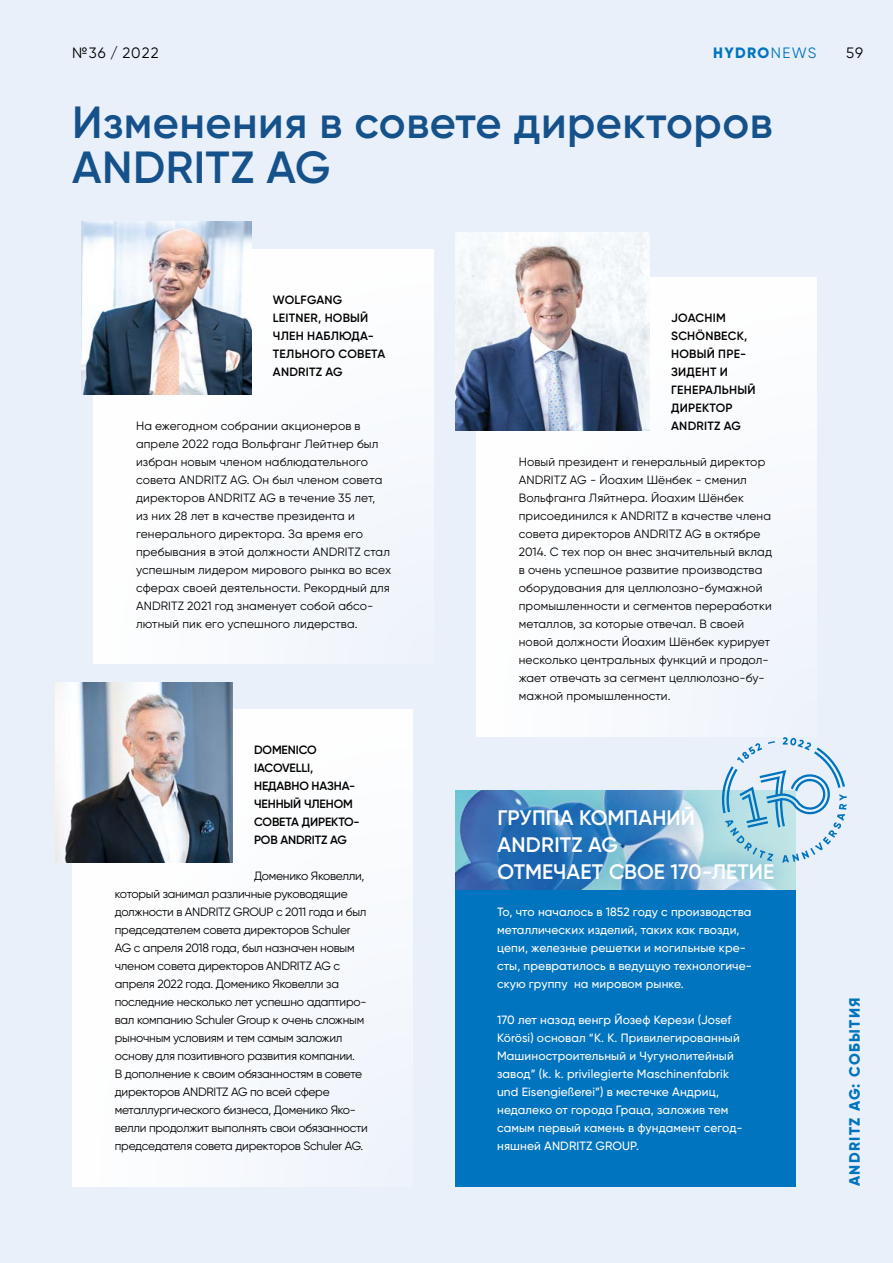
<style>
.page{position:relative;width:893px;height:1263px;background:#e9f0fa}
.page>*{position:absolute;margin:0;border:0;box-sizing:border-box;transform-origin:0 0}
.t1{font:600 45px/45px "Gilroy";letter-spacing:.01em;color:#15518a}
.t2{font:600 21px/27px "Gilroy";letter-spacing:.005em;color:#fff}
.t3{font:800 15px "Gilroy";letter-spacing:.09em;color:#0074be}
.t4{font:15px "Gilroy";letter-spacing:.07em;color:#000}
.t5{font:12px/18px "Gilroy";color:#000}
.t6{font:12px/18px "Gilroy";letter-spacing:-.02em;color:#000}
.t7{font:500 12px/18px "Gilroy";letter-spacing:.01em;color:#fff}
.t8{font:600 12px/18px "Gilroy";letter-spacing:.02em;color:#000}
.t9{font:600 12px/18px "Gilroy";letter-spacing:-.01em;color:#000}
.s1{font-weight:400}
</style>
<div class="page">
<div style="left:94px;top:250px;width:340px;height:414px;background:#fff"></div>
<div style="left:476px;top:277px;width:340px;height:459px;background:#fff"></div>
<div style="left:72px;top:709px;width:340px;height:477px;background:#fff"></div>
<img style="left:81px;top:222px;width:171px;height:172px">
<img style="left:56px;top:682px;width:177px;height:180px">
<img style="left:455px;top:790px;width:20px;height:100px">
<div style="left:475px;top:785px;width:320px;height:117px;background:#0074be;opacity:.75"></div>
<svg style="left:720px;top:737px;width:127px;height:126px"></svg>
<div style="left:455px;top:890px;width:340px;height:296px;background:#0074be"></div>
<img style="left:455px;top:232px;width:195px;height:198px">
<p class="t4" style="left:72px;top:44px;width:88px">№36 / 2022</p>
<p class="t3" style="left:713px;top:44px;width:105px">HYDRO<span class="s1">NEWS</span></p>
<p class="t4" style="left:846px;top:44px;width:18px">59</p>
<h1 class="t1" style="left:72px;top:99px;width:702px">Изменения в совете директоров<br>ANDRITZ AG</h1>
<p class="t8" style="left:273px;top:291px;width:114px">WOLFGANG<br>LEITNER, НОВЫЙ<br>ЧЛЕН НАБЛЮДА-<br>ТЕЛЬНОГО СОВЕТА<br>ANDRITZ AG</p>
<p class="t5" style="left:136px;top:417px;width:257px">На ежегодном собрании акционеров в апреле 2022 года Вольфганг Лейтнер был избран новым членом наблюдательного совета ANDRITZ AG. Он был членом совета директоров ANDRITZ AG в течение 35 лет,<br>из них 28 лет в качестве президента и генерального директора. За время его пребывания в этой должности ANDRITZ стал успешным лидером мирового рынка во всех сферах своей деятельности. Рекордный для ANDRITZ 2021 год знаменует собой абсо&shy;лютный пик его успешного лидерства.</p>
<p class="t9" style="left:254px;top:741px;width:107px">DOMENICO<br>IACOVELLI,<br>НЕДАВНО НАЗНА-<br>ЧЕННЫЙ ЧЛЕНОМ<br>СОВЕТА ДИРЕКТО-<br>РОВ ANDRITZ AG</p>
<p class="t6" style="left:115px;top:867px;width:255px;text-indent:139px">Доменико Яковелли, который занимал различные руководящие должности в ANDRITZ GROUP с 2011 года и был председателем совета директоров Schuler AG с апреля 2018 года, был назначен новым членом совета директоров ANDRITZ AG с апреля 2022 года. Доменико Яковелли за последние несколько лет успешно адаптиро&shy;вал компанию Schuler Group к очень сложным рыночным условиям и тем самым заложил основу для позитивного развития компании.<br>В дополнение к своим обязанностям в совете директоров ANDRITZ AG по всей сфере металлургического бизнеса, Доменико Яко&shy;велли продолжит выполнять свои обязанности председателя совета директоров Schuler AG.</p>
<p class="t8" style="left:671px;top:309px;width:86px">JOACHIM<br>SCHÖNBECK,<br>НОВЫЙ ПРЕ-<br>ЗИДЕНТ И<br>ГЕНЕРАЛЬНЫЙ<br>ДИРЕКТОР<br>ANDRITZ AG</p>
<p class="t5" style="left:519px;top:453px;width:255px">Новый президент и генеральный директор ANDRITZ AG - Йоахим Шёнбек - сменил Вольфганга Ляйтнера. Йоахим Шёнбек присоединился к ANDRITZ в качестве члена совета директоров ANDRITZ AG в октябре 2014. С тех пор он внес значительный вклад в очень успешное развитие производства оборудования для целлюлозно-бумажной промышленности и сегментов переработки металлов, за которые отвечал. В своей новой должности Йоахим Шёнбек курирует несколько центральных функций и продол&shy;жает отвечать за сегмент целлюлозно-бу&shy;мажной промышленности.</p>
<h2 class="t2" style="left:497px;top:804px;width:278px">ГРУППА КОМПАНИЙ<br>ANDRITZ AG<br>ОТМЕЧАЕТ СВОЕ 170-ЛЕТИЕ</h2>
<p class="t7" style="left:497px;top:903px;width:256px">То, что началось в 1852 году с производства металлических изделий, таких как гвозди, цепи, железные решетки и могильные кре&shy;сты, превратилось в ведущую технологиче&shy;скую группу на мировом рынке.</p>
<p class="t7" style="left:497px;top:1011px;width:247px">170 лет назад венгр Йозеф Керези (Josef Körösi) основал “K. K. Привилегированный Машиностроительный и Чугунолитейный завод” (k. k. privilegierte Maschinenfabrik und Eisengießerei”) в местечке Андриц, недалеко от города Граца, заложив тем самым первый камень в фундамент сегод&shy;няшней ANDRITZ GROUP.</p>
<p class="t3" style="left:845px;top:1186px;width:190px;rotate:-90deg">ANDRITZ AG: СОБЫТИЯ</p>
</div>
